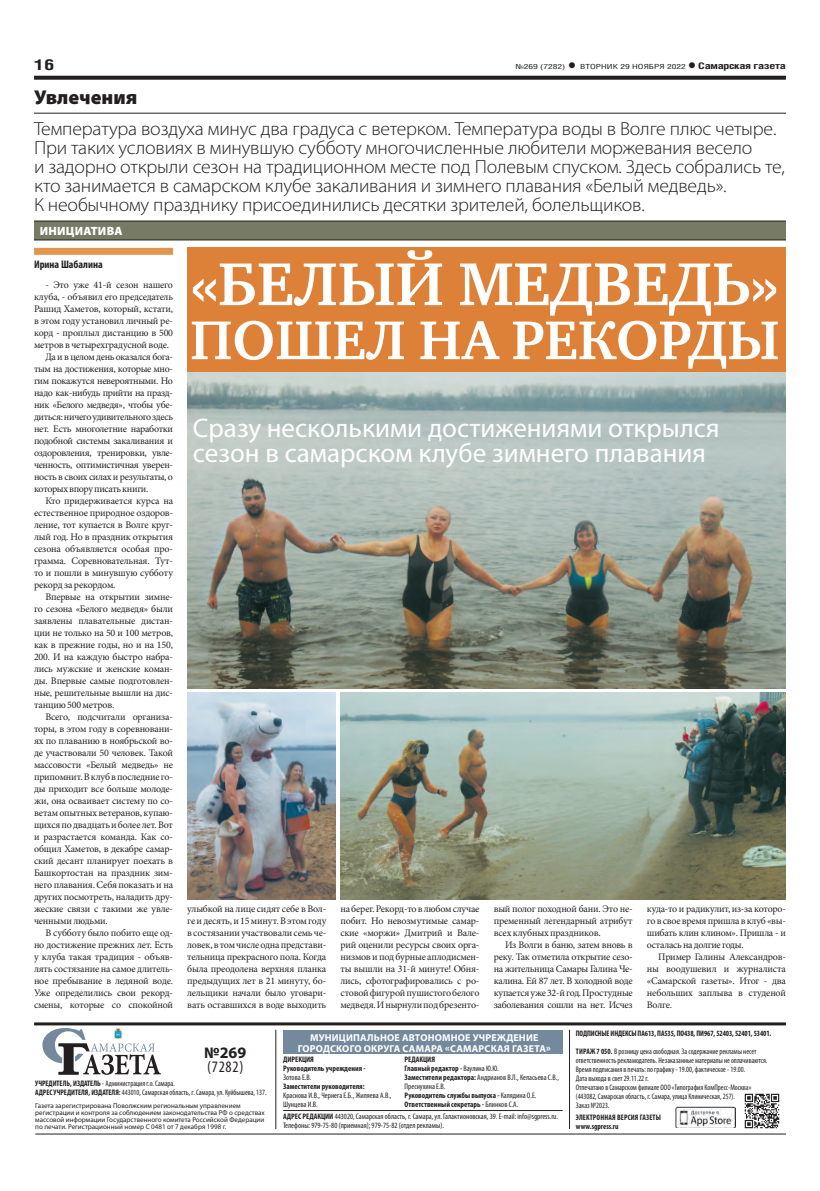
<style>
.page{position:relative;width:820px;height:1191px;background:#fff}
.page>*{position:absolute;margin:0;border:0;box-sizing:border-box;transform-origin:0 0}
.ЗАГОЛОВОК{font:700 62px "Charter C";color:#fff}
.ЗАГОЛОВОК-2{font:700 56px "Charter C";color:#fff}
.ПОДЗАГОЛОВОК{font:27px/25px "Myriad Pro";color:#fff}
.КОЛОНТИТУЛ{font:900 20px "Myriad Pro";color:#231f20}
.ПОДЗАГОЛОВОК-2{font:300 19px/19px "Myriad Pro";letter-spacing:-.01em;color:#231f20;scale:1.04 1}
.t1{font:condensed 16px "Myriad Pro";color:#231f20}
.t2{font:700 16px "Myriad Pro";color:#231f20}
.t3{font:700 15px "Helios Cond";color:#231f20;scale:1.4 1}
.РУБРИКА{font:900 12px "Myriad Pro";letter-spacing:.02em;color:#fff}
.АВТОР_цвет{font:700 condensed 11px "Myriad Pro";color:#231f20}
.ОСНОВНОЙ{font:10px/12px "Minion Pro";letter-spacing:-.02em;color:#231f20;text-align:justify}
.t4{font:700 10px/11px "Myriad Pro";letter-spacing:.02em;color:#fff;text-align:center}
.t5{font:700 9px "Helios Cond";letter-spacing:-.02em;color:#231f20;scale:1.4 1}
.t6{font:condensed 8px/9px "Myriad Pro";color:#231f20;scale:.95 1}
.t7{font:condensed 8px/9px "Myriad Pro";color:#231f20}
.t8{font:700 condensed 8px/9px "Myriad Pro";color:#231f20}
.t9{font:700 condensed 8px "Myriad Pro";color:#231f20;scale:.95 1}
.t10{font:700 condensed 8px "Myriad Pro";letter-spacing:.02em;color:#231f20;scale:.95 1}
.t11{font:7px/7px "Myriad Pro";color:#231f20}
.t12{font:7px "Helios Cond";color:#231f20;scale:1.4 1}
.s1{font-weight:700;font-size:16px}
.s2{font-size:16px}
.s3{font-weight:400}
.s4{font-weight:700}
</style>
<div class="page">
<svg style="left:34px;top:76px;width:751px;height:4px;background:#322f2f"></svg>
<img style="left:187px;top:372px;width:598px;height:316px">
<svg style="left:42px;top:1025px;width:119px;height:49px"></svg>
<img style="left:675px;top:1106px;width:60px;height:22px">
<img style="left:744px;top:1093px;width:36px;height:36px">
<hr style="left:283px;top:1110px;width:279px;height:1px;background:#231f20">
<hr style="left:275px;top:1029px;width:1px;height:99px;background:#231f20">
<hr style="left:569px;top:1029px;width:1px;height:99px;background:#231f20">
<hr style="left:34px;top:1022px;width:751px;height:3px;background:#231f20">
<hr style="left:35px;top:1133px;width:750px;height:1px;background:#231f20">
<div style="left:283px;top:1030px;width:279px;height:24px;background:#75899d"></div>
<div style="left:34px;top:222px;width:751px;height:18px;background:#777a65"></div>
<hr style="left:34px;top:221px;width:751px;height:1px;background:#231f20">
<hr style="left:34px;top:240px;width:751px;height:1px;background:#231f20">
<div style="left:187px;top:248px;width:598px;height:124px;background:#de8138"></div>
<hr style="left:34px;top:113px;width:751px;height:1px;background:#231f20">
<div style="left:34px;top:248px;width:139px;height:7px;background:#e0974d"></div>
<img style="left:187px;top:692px;width:148px;height:207px">
<img style="left:340px;top:692px;width:445px;height:207px">
<p class="t3" style="left:34px;top:55px;width:16px">16</p>
<p class="t12" style="left:515px;top:63px;width:123px">№269 (7282) <span class="s1">•</span> ВТОРНИК 29 НОЯБРЯ 2022</p>
<p class="t5" style="left:687px;top:61px;width:72px"><span class="s2">•</span> Самарская газета</p>
<p class="КОЛОНТИТУЛ" style="left:34px;top:86px;width:105px">Увлечения</p>
<p class="ПОДЗАГОЛОВОК-2" style="left:34px;top:119px;width:723px">Температура воздуха минус два градуса с ветерком. Температура воды в Волге плюс четыре.<br>При таких условиях в минувшую субботу многочисленные любители моржевания весело<br>и задорно открыли сезон на традиционном месте под Полевым спуском. Здесь собрались те, кто занимается в самарском клубе закаливания и зимнего плавания «Белый медведь».<br>К необычному празднику присоединились десятки зрителей, болельщиков.</p>
<p class="РУБРИКА" style="left:40px;top:225px;width:84px">ИНИЦИАТИВА</p>
<p class="АВТОР_цвет" style="left:34px;top:258px;width:70px">Ирина Шабалина</p>
<p class="ОСНОВНОЙ" style="left:34px;top:279px;width:140px;text-indent:11px">- Это уже 41-й сезон нашего клуба, - объявил его председатель Рашид Хаметов, который, кстати, в этом году установил личный ре&shy;корд - проплыл дистанцию в 500 метров в четырехградусной воде.</p>
<p class="ОСНОВНОЙ" style="left:34px;top:351px;width:140px;text-indent:11px">Да и в целом день оказался бога&shy;тым на достижения, которые мно&shy;гим покажутся невероятными. Но надо как-нибудь прийти на празд&shy;ник «Белого медведя», чтобы убе&shy;диться: ничего удивительного здесь нет. Есть многолетние наработки подобной системы закаливания и оздоровления, тренировки, увле&shy;ченность, оптимистичная уверен&shy;ность в своих силах и результаты, о которых впору писать книги.</p>
<p class="ОСНОВНОЙ" style="left:34px;top:495px;width:140px;text-indent:11px">Кто придерживается курса на естественное природное оздоров&shy;ление, тот купается в Волге круг&shy;лый год. Но в праздник открытия сезона объявляется особая про&shy;грамма. Соревновательная. Тут&shy;то и пошли в минувшую субботу рекорд за рекордом.</p>
<p class="ОСНОВНОЙ" style="left:34px;top:591px;width:140px;text-indent:11px">Впервые на открытии зимне&shy;го сезона «Белого медведя» были заявлены плавательные дистан&shy;ции не только на 50 и 100 метров, как в прежние годы, но и на 150, 200. И на каждую быстро набра&shy;лись мужские и женские коман&shy;ды. Впервые самые подготовлен&shy;ные, решительные вышли на дис&shy;танцию 500 метров.</p>
<p class="ОСНОВНОЙ" style="left:34px;top:711px;width:140px;text-indent:11px">Всего, подсчитали организа&shy;торы, в этом году в соревновани&shy;ях по плаванию в ноябрьской во&shy;де участвовали 50 человек. Такой массовости «Белый медведь» не припомнит. В клуб в последние го&shy;ды приходит все больше молоде&shy;жи, она осваивает систему по со&shy;ветам опытных ветеранов, купаю&shy;щихся по двадцать и более лет. Вот и разрастается команда. Как со&shy;общил Хаметов, в декабре самар&shy;ский десант планирует поехать в Башкортостан на праздник зим&shy;него плавания. Себя показать и на других посмотреть, наладить дру&shy;жеские связи с такими же увле&shy;ченными людьми.</p>
<p class="ОСНОВНОЙ" style="left:34px;top:927px;width:140px;text-indent:11px">В субботу было побито еще од&shy;но достижение прежних лет. Есть у клуба такая традиция - объяв&shy;лять состязание на самое длитель&shy;ное пребывание в ледяной воде.<br>Уже определились свои рекорд&shy;смены, которые со спокойной</p>
<p class="ЗАГОЛОВОК" style="left:190px;top:250px;width:590px">«БЕЛЫЙ МЕДВЕДЬ»</p>
<p class="ЗАГОЛОВОК-2" style="left:190px;top:309px;width:590px">ПОШЕЛ НА РЕКОРДЫ</p>
<p class="ПОДЗАГОЛОВОК" style="left:193px;top:415px;width:528px">Сразу несколькими достижениями открылся сезон в самарском клубе зимнего плавания</p>
<p class="ОСНОВНОЙ" style="left:187px;top:903px;width:140px">улыбкой на лице сидят себе в Вол&shy;ге и десять, и 15 минут. В этом году в состязании участвовали семь че&shy;ловек, в том числе одна представи&shy;тельница прекрасного пола. Когда была преодолена верхняя планка предыдущих лет в 21 минуту, бо&shy;лельщики начали было уговари&shy;вать оставшихся в воде выходить</p>
<p class="ОСНОВНОЙ" style="left:340px;top:903px;width:140px">на берег. Рекорд-то в любом случае побит. Но невозмутимые самар&shy;ские «моржи» Дмитрий и Вале&shy;рий оценили ресурсы своих орга&shy;низмов и под бурные аплодисмен&shy;ты вышли на 31-й минуте! Обня&shy;лись, сфотографировались с ро&shy;стовой фигурой пушистого белого медведя. И нырнули под брезенто-</p>
<p class="ОСНОВНОЙ" style="left:493px;top:903px;width:140px">вый полог походной бани. Это не&shy;пременный легендарный атрибут всех клубных праздников.</p>
<p class="ОСНОВНОЙ" style="left:493px;top:939px;width:140px;text-indent:11px">Из Волги в баню, затем вновь в реку. Так отметила открытие сезо&shy;на жительница Самары Галина Че&shy;калина. Ей 87 лет. В холодной воде купается уже 32-й год. Простудные заболевания сошли на нет. Исчез</p>
<p class="ОСНОВНОЙ" style="left:646px;top:903px;width:140px">куда-то и радикулит, из-за которо&shy;го в свое время пришла в клуб «вы&shy;шибать клин клином». Пришла - и осталась на долгие годы.</p>
<p class="ОСНОВНОЙ" style="left:646px;top:951px;width:140px;text-indent:11px">Пример Галины Александров&shy;ны воодушевил и журналиста «Самарской газеты». Итог - два небольших заплыва в студеной Волге.</p>
<p class="t4" style="left:298px;top:1031px;width:254px">МУНИЦИПАЛЬНОЕ АВТОНОМНОЕ УЧРЕЖДЕНИЕ<br>ГОРОДСКОГО ОКРУГА САМАРА «САМАРСКАЯ ГАЗЕТА»</p>
<p class="t8" style="left:404px;top:1055px;width:32px">РЕДАКЦИЯ</p>
<p class="t8" style="left:404px;top:1064px;width:96px">Главный редактор - <span class="s3">Ваулина Ю.Ю.</span></p>
<p class="t7" style="left:404px;top:1073px;width:156px"><span class="s4">Заместители редактора:</span> Андрианов В.Л., Келасьева С.В.,<br>Преснухина Е.В.</p>
<p class="t8" style="left:404px;top:1091px;width:133px">Руководитель службы выпуска - <span class="s3">Калядина О.Е.</span></p>
<p class="t8" style="left:404px;top:1100px;width:115px">Ответственный секретарь - <span class="s3">Блинков С.А.</span></p>
<p class="t2" style="left:204px;top:1042px;width:44px">№269</p>
<p class="t1" style="left:207px;top:1057px;width:38px">(7282)</p>
<p class="t8" style="left:283px;top:1055px;width:32px">ДИРЕКЦИЯ</p>
<p class="t8" style="left:283px;top:1064px;width:84px">Руководитель учреждения -<br><span class="s3">Зотова Е.В.</span></p>
<p class="t7" style="left:283px;top:1082px;width:110px"><span class="s4">Заместители руководителя:<br></span>Краснова И.В., Чернега Е.Б., Жиляева А.В.,<br>Шунцева И.В.</p>
<p class="t6" style="left:35px;top:1079px;width:148px"><span class="s4">УЧРЕДИТЕЛЬ, ИЗДАТЕЛЬ</span> - Администрация г.о. Самара.</p>
<p class="t6" style="left:35px;top:1088px;width:245px"><span class="s4">АДРЕС УЧРЕДИТЕЛЯ, ИЗДАТЕЛЯ:</span> 443010, Самарская область, г. Самара, ул. Куйбышева, 137.</p>
<p class="t11" style="left:35px;top:1102px;width:231px">Газета зарегистрирована Поволжским региональным управлением регистрации и контроля за соблюдением законодательства РФ о средствах массовой информации Государственного комитета Российской Федерации по печати. Регистрационный номер С 0481 от 7 декабря 1998 г.</p>
<p class="t7" style="left:283px;top:1111px;width:276px"><span class="s4">АДРЕС РЕДАКЦИИ</span> 443020, Самарская область, г. Самара, ул. Галактионовская, 39. E-mail: info@sgpress.ru.</p>
<p class="t7" style="left:283px;top:1120px;width:162px">Телефоны: 979-75-80 (приемная); 979-75-82 (отдел рекламы).</p>
<p class="t9" style="left:575px;top:1028px;width:207px">ПОДПИСНЫЕ ИНДЕКСЫ ПА613, ПА535, ПО438, ПИ967, 52403, 52401, 53401.</p>
<p class="t6" style="left:575px;top:1046px;width:203px"><span class="s4">ТИРАЖ 7 050.</span> В розницу цена свободная. За содержание рекламы несет ответственность рекламодатель. Незаказанные материалы не оплачиваются.</p>
<p class="t6" style="left:575px;top:1064px;width:180px">Время подписания в печать: по графику - 19.00, фактическое - 19.00.</p>
<p class="t6" style="left:575px;top:1073px;width:78px">Дата выхода в свет 29.11.22 г.</p>
<p class="t6" style="left:575px;top:1082px;width:186px">Отпечатано в Самарском филиале ООО «Типография КомПресс-Москва»</p>
<p class="t6" style="left:575px;top:1091px;width:169px">(443082, Самарская область, г. Самара, улица Клиническая, 257).<br>Заказ №2023.</p>
<p class="t10" style="left:575px;top:1112px;width:91px">ЭЛЕКТРОННАЯ ВЕРСИЯ ГАЗЕТЫ</p>
<p class="t9" style="left:575px;top:1121px;width:47px">www.sgpress.ru</p>
</div>
